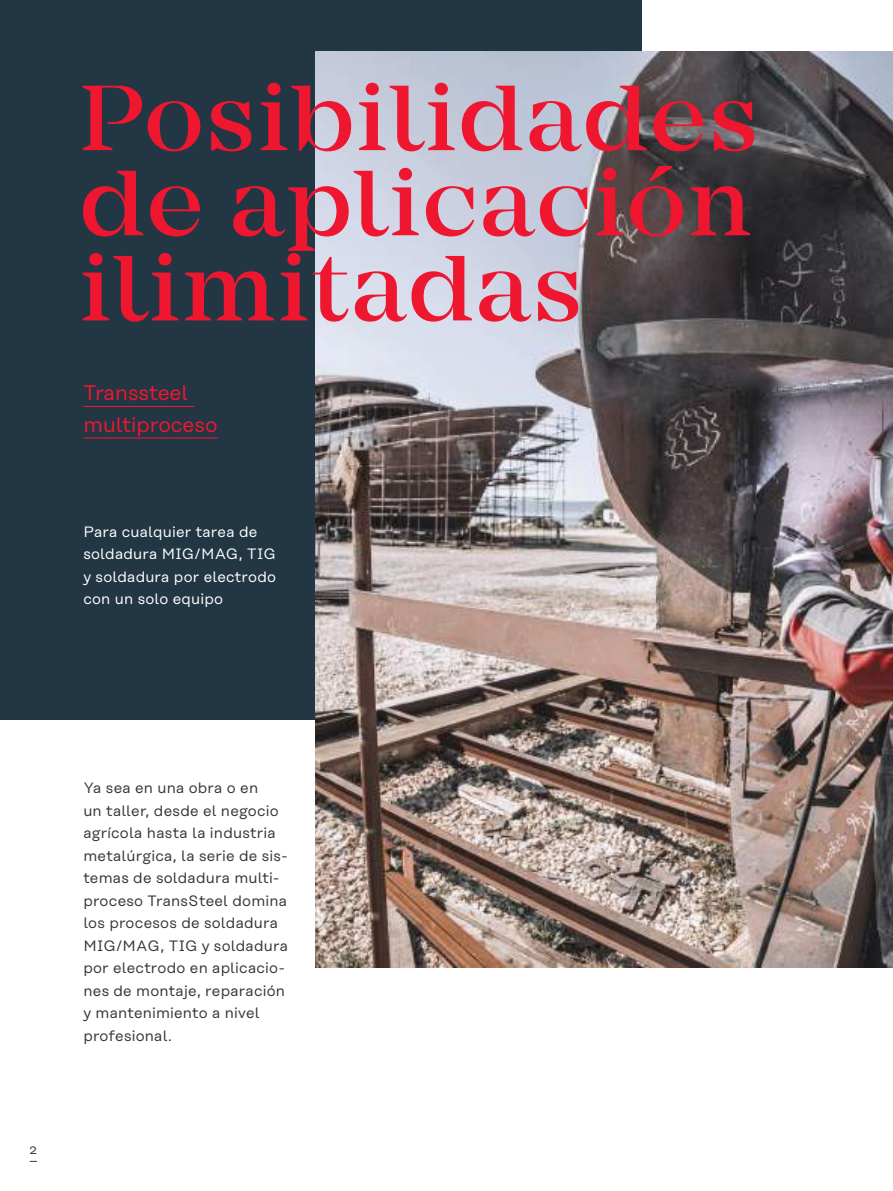
<style>
.page{position:relative;width:893px;height:1191px;background:#fff}
.page>*{position:absolute;margin:0;border:0;box-sizing:border-box;transform-origin:0 0}
.t1{font:500 96.15px/85.1px "Mirador";letter-spacing:.02em;color:#ef1730;text-align:justify}
.t2{font:21px/31.5px "Rational Text";color:#ef1730}
.t3{font:15px/22.5px "Rational Text";letter-spacing:.015em;color:#393535}
.t4{font:15px/22.5px "Rational Text";letter-spacing:.015em;color:#fff}
.t5{font:12.75px "Rational Text";color:#393535}
</style>
<div class="page">
<div style="left:0;top:0;width:642px;height:719px;background:#233644"></div>
<img style="left:315px;top:51px;width:578px;height:916px">
<hr style="left:83px;top:406px;width:111px;height:1px;background:#ef1730">
<hr style="left:83px;top:437px;width:135px;height:1px;background:#ef1730">
<h1 class="t1" style="left:80px;top:76px;width:680px">Posibilidades de aplicación ilimitadas</h1>
<h2 class="t2" style="left:83px;top:377px;width:136px">Transsteel multiproceso</h2>
<p class="t4" style="left:83px;top:520px;width:194px">Para cualquier tarea de soldadura MIG/MAG, TIG y soldadura por electrodo con un solo equipo</p>
<p class="t5" style="left:30px;top:1142px;width:9px">2</p>
<p class="t3" style="left:83px;top:776px;width:206px">Ya sea en una obra o en<br>un taller, desde el negocio agrícola hasta la industria metalúrgica, la serie de sis&shy;temas de soldadura multi&shy;proceso TransSteel domina los procesos de soldadura<br>MIG/MAG, TIG y soldadura por electrodo en aplicacio&shy;nes de montaje, reparación y mantenimiento a nivel profesional.</p>
</div>
